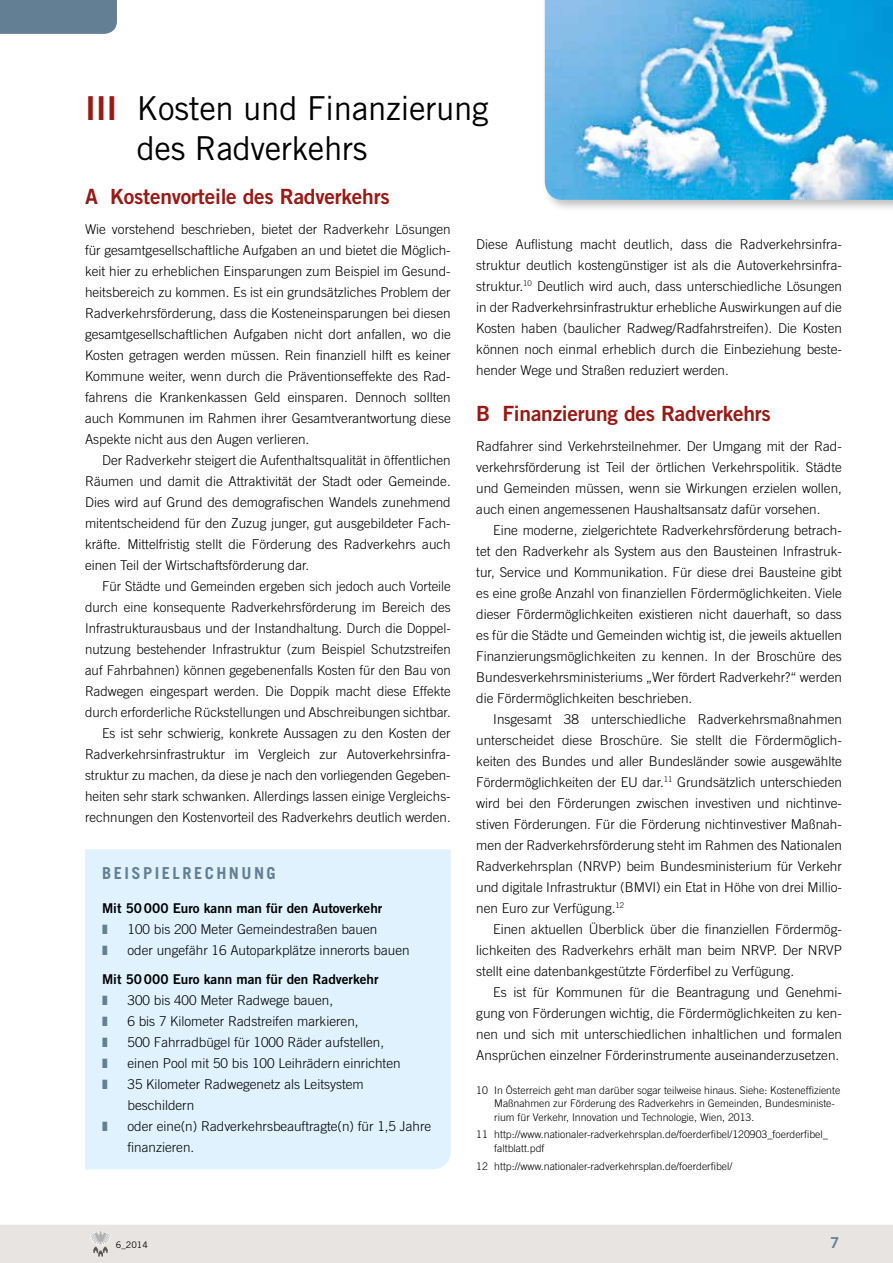
<style>
.page{position:relative;width:893px;height:1263px;background:#fff}
.page>*{position:absolute;margin:0;border:0;box-sizing:border-box;transform-origin:0 0}
.t1{font:33px/39.6px "Trade Gothic";letter-spacing:-.01em;color:#000}
.t2{font:21px "Trade Gothic Bold Two";letter-spacing:-.01em;color:#991915}
.t3{font:700 16.5px "Trade Gothic";letter-spacing:.15em;color:#627f94}
.t4{font:15px "Trade Gothic Bold Two";color:#627f94}
.t5{font:300 13.5px/21px "Trade Gothic";color:#000;text-align:justify}
.t6{font:13.5px "Trade Gothic Bold Two";color:#000}
.t7{font:300 10.5px/13.5px "Trade Gothic";color:#000}
.t8{font:9px "Trade Gothic";color:#000}
.s1{font-family:"Trade Gothic Bold Two";color:#991915}
</style>
<div class="page">
<div style="left:0;top:0;width:117px;height:34px;background:#627f94"></div>
<div style="left:0;top:1225px;width:893px;height:38px;background:#e8e4e1"></div>
<div style="left:541px;top:0;width:352px;height:212px;background:#000;opacity:.25"></div>
<img style="left:545px;top:0;width:348px;height:200px">
<div style="left:85px;top:849px;width:366px;height:320px;background:#dff2fd"></div>
<svg style="left:103px;top:924px;width:4px;height:10px"></svg>
<svg style="left:103px;top:945px;width:4px;height:10px"></svg>
<svg style="left:103px;top:996px;width:4px;height:9px"></svg>
<svg style="left:103px;top:1017px;width:4px;height:9px"></svg>
<svg style="left:103px;top:1038px;width:4px;height:9px"></svg>
<svg style="left:103px;top:1059px;width:4px;height:9px"></svg>
<svg style="left:103px;top:1080px;width:4px;height:9px"></svg>
<svg style="left:103px;top:1122px;width:4px;height:9px"></svg>
<h1 class="t1" style="left:136px;top:88px;width:354px;text-indent:-51px"><span class="s1">III</span> Kosten und Finanzierung des Radverkehrs</h1>
<h2 class="t2" style="left:85px;top:184px;width:306px">A Kostenvorteile des Radverkehrs</h2>
<p class="t5" style="left:85px;top:218px;width:367px">Wie vorstehend beschrieben, bietet der Radverkehr Lösungen für gesamtgesellschaftliche Aufgaben an und bietet die Möglich&shy;keit hier zu erheblichen Einsparungen zum Beispiel im Gesund&shy;heitsbereich zu kommen. Es ist ein grundsätzliches Problem der Radverkehrsförderung, dass die Kosteneinsparungen bei diesen gesamtgesellschaftlichen Aufgaben nicht dort anfallen, wo die Kosten getragen werden müssen. Rein finanziell hilft es keiner Kommune weiter, wenn durch die Präventionseffekte des Rad&shy;fahrens die Krankenkassen Geld einsparen. Dennoch sollten auch Kommunen im Rahmen ihrer Gesamtverantwortung diese Aspekte nicht aus den Augen verlieren.</p>
<p class="t5" style="left:85px;top:449px;width:367px;text-indent:17px">Der Radverkehr steigert die Aufenthaltsqualität in öffentlichen Räumen und damit die Attraktivität der Stadt oder Gemeinde.<br>Dies wird auf Grund des demografischen Wandels zunehmend mitentscheidend für den Zuzug junger, gut ausgebildeter Fach&shy;kräfte. Mittelfristig stellt die Förderung des Radverkehrs auch einen Teil der Wirtschaftsförderung dar.</p>
<p class="t5" style="left:85px;top:575px;width:367px;text-align:right">Für Städte und Gemeinden ergeben sich jedoch auch Vorteile durch eine konsequente Radverkehrsförderung im Bereich des Infrastrukturausbaus und der Instandhaltung. Durch die Doppel&shy;nutzung bestehender Infrastruktur (zum Beispiel Schutzstreifen auf Fahrbahnen) können gegebenenfalls Kosten für den Bau von Radwegen eingespart werden. Die Doppik macht diese Effekte durch erforderliche Rückstellungen und Abschreibungen sichtbar.<br>Es ist sehr schwierig, konkrete Aussagen zu den Kosten der Radverkehrsinfrastruktur im Vergleich zur Autoverkehrsinfra&shy;struktur zu machen, da diese je nach den vorliegenden Gegeben&shy;heiten sehr stark schwanken. Allerdings lassen einige Vergleichs&shy;rechnungen den Kostenvorteil des Radverkehrs deutlich werden.</p>
<p class="t3" style="left:102px;top:863px;width:175px">B EISPIELRECHNUNG</p>
<p class="t6" style="left:102px;top:900px;width:282px">Mit 50000 Euro kann man für den Autoverkehr</p>
<p class="t5" style="left:128px;top:918px;width:251px">100 bis 200 Meter Gemeindestraßen bauen</p>
<p class="t5" style="left:128px;top:939px;width:284px">oder ungefähr 16 Autoparkplätze innerorts bauen</p>
<p class="t6" style="left:102px;top:971px;width:278px">Mit 50000 Euro kann man für den Radverkehr</p>
<p class="t5" style="left:128px;top:990px;width:207px">300 bis 400 Meter Radwege bauen,</p>
<p class="t5" style="left:128px;top:1011px;width:233px">6 bis 7 Kilometer Radstreifen markieren,</p>
<p class="t5" style="left:128px;top:1032px;width:258px">500 Fahrradbügel für 1000 Räder aufstellen,</p>
<p class="t5" style="left:128px;top:1053px;width:275px">einen Pool mit 50 bis 100 Leihrädern einrichten</p>
<p class="t5" style="left:128px;top:1074px;width:238px">35 Kilometer Radwegenetz als Leitsystem beschildern</p>
<p class="t5" style="left:128px;top:1116px;width:305px">oder eine(n) Radverkehrsbeauftragte(n) für 1,5 Jahre finanzieren.</p>
<p class="t5" style="left:476px;top:233px;width:367px">Diese Auflistung macht deutlich, dass die Radverkehrsinfra&shy;struktur deutlich kostengünstiger ist als die Autoverkehrsinfra&shy;struktur.<sup>10</sup> Deutlich wird auch, dass unterschiedliche Lösungen in der Radverkehrsinfrastruktur erhebliche Auswirkungen auf die Kosten haben (baulicher Radweg/Radfahrstreifen). Die Kosten können noch einmal erheblich durch die Einbeziehung beste&shy;hender Wege und Straßen reduziert werden.</p>
<h2 class="t2" style="left:476px;top:400px;width:296px">B Finanzierung des Radverkehrs</h2>
<p class="t5" style="left:476px;top:435px;width:367px">Radfahrer sind Verkehrsteilnehmer. Der Umgang mit der Rad&shy;verkehrsförderung ist Teil der örtlichen Verkehrspolitik. Städte und Gemeinden müssen, wenn sie Wirkungen erzielen wollen, auch einen angemessenen Haushaltsansatz dafür vorsehen.</p>
<p class="t5" style="left:476px;top:519px;width:367px;text-indent:17px">Eine moderne, zielgerichtete Radverkehrsförderung betrach&shy;tet den Radverkehr als System aus den Bausteinen Infrastruk&shy;tur, Service und Kommunikation. Für diese drei Bausteine gibt es eine große Anzahl von finanziellen Fördermöglichkeiten. Viele dieser Fördermöglichkeiten existieren nicht dauerhaft, so dass es für die Städte und Gemeinden wichtig ist, die jeweils aktuellen Finanzierungsmöglichkeiten zu kennen. In der Broschüre des Bundesverkehrsministeriums „Wer fördert Radverkehr?“ werden die Fördermöglichkeiten beschrieben.</p>
<p class="t5" style="left:476px;top:708px;width:367px;text-indent:17px">Insgesamt 38 unterschiedliche Radverkehrsmaßnahmen unterscheidet diese Broschüre. Sie stellt die Fördermöglich&shy;keiten des Bundes und aller Bundesländer sowie ausgewählte Fördermöglichkeiten der EU dar.<sup>11</sup> Grundsätzlich unterschieden wird bei den Förderungen zwischen investiven und nichtinve&shy;stiven Förderungen. Für die Förderung nichtinvestiver Maßnah&shy;men der Radverkehrsförderung steht im Rahmen des Nationalen Radverkehrsplan (NRVP) beim Bundesministerium für Verkehr und digitale Infrastruktur (BMVI) ein Etat in Höhe von drei Millio&shy;nen Euro zur Verfügung.<sup>12</sup></p>
<p class="t5" style="left:476px;top:918px;width:367px;text-indent:17px">Einen aktuellen Überblick über die finanziellen Fördermög&shy;lichkeiten des Radverkehrs erhält man beim NRVP. Der NRVP stellt eine datenbankgestützte Förderfibel zu Verfügung.</p>
<p class="t5" style="left:476px;top:981px;width:367px;text-indent:17px">Es ist für Kommunen für die Beantragung und Genehmi&shy;gung von Förderungen wichtig, die Fördermöglichkeiten zu ken&shy;nen und sich mit unterschiedlichen inhaltlichen und formalen Ansprüchen einzelner Förderinstrumente auseinanderzusetzen.</p>
<p class="t7" style="left:494px;top:1083px;width:347px;text-indent:-18px">10 In Österreich geht man darüber sogar teilweise hinaus. Siehe: Kosteneffiziente<br>Maßnahmen zur Förderung des Radverkehrs in Gemeinden, Bundesministe&shy;rium für Verkehr, Innovation und Technologie, Wien, 2013.</p>
<p class="t7" style="left:494px;top:1128px;width:335px;text-indent:-18px">11 http://www.nationaler-radverkehrsplan.de/foerderfibel/120903_foerderfibel_ faltblatt.pdf</p>
<p class="t7" style="left:476px;top:1159px;width:258px">12 http://www.nationaler-radverkehrsplan.de/foerderfibel/</p>
<p class="t8" style="left:116px;top:1239px;width:33px">6_2014</p>
<p class="t4" style="left:830px;top:1234px;width:11px">7</p>
</div>
